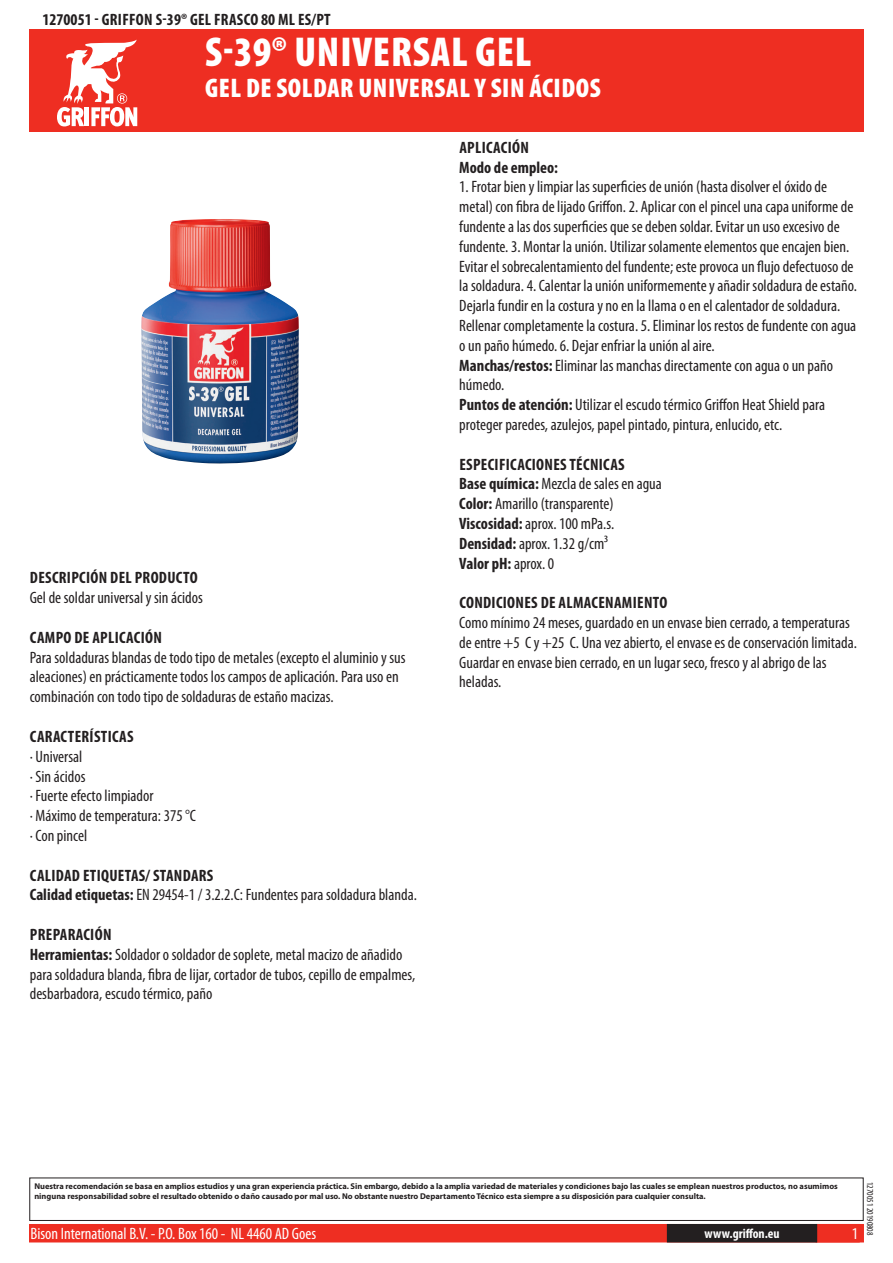
<style>
.page{position:relative;width:893px;height:1263px;background:#fff}
.page>*{position:absolute;margin:0;border:0;box-sizing:border-box;transform-origin:0 0}
.t1{font:900 condensed 42px "Myriad Pro";letter-spacing:.02em;color:#fff}
.t2{font:900 condensed 27px "Myriad Pro";letter-spacing:.02em;color:#fff}
.t3{font:condensed 16.5px/19.8px "Myriad Pro";color:#231f20}
.t4{font:700 condensed 16.5px/19.8px "Myriad Pro";letter-spacing:.02em;color:#231f20}
.t5{font:condensed 16.5px "Myriad Pro";color:#fff}
.t6{font:700 condensed 13.5px "Myriad Pro";color:#fff}
.t7{font:condensed 9px "Myriad Pro";color:#231f20}
.t8{font:700 8.4px/10.1px "Myriad Pro";color:#231f20}
.s1{font-weight:700}
</style>
<div class="page">
<div style="left:30px;top:1225px;width:833px;height:17px;background:#ee2e22"></div>
<div style="left:29px;top:1224px;width:835px;height:18px;border:2px solid #ee2e22"></div>
<div style="left:816px;top:1224px;width:44px;height:18px;border:2px solid #ee2e22"></div>
<div style="left:668px;top:1225px;width:148px;height:17px;background:#231f20"></div>
<div style="left:667px;top:1224px;width:150px;height:18px;border:2px solid #231f20"></div>
<div style="left:29px;top:1177px;width:835px;height:44px;border:1px solid #231f20"></div>
<div style="left:30px;top:30px;width:834px;height:102px;background:#ee2e22"></div>
<svg style="left:57px;top:39px;width:80px;height:87px"></svg>
<img style="left:141px;top:219px;width:158px;height:245px">
<p class="t4" style="left:43px;top:9px;width:290px">1270051 - GRIFFON S-39® GEL FRASCO 80 ML ES/PT</p>
<h1 class="t1" style="left:205px;top:25px;width:328px">S-39® UNIVERSAL GEL</h1>
<h2 class="t2" style="left:205px;top:70px;width:397px">GEL DE SOLDAR UNIVERSAL Y SIN ÁCIDOS</h2>
<p class="t4" style="left:30px;top:568px;width:169px">DESCRIPCIÓN DEL PRODUCTO</p>
<p class="t3" style="left:30px;top:588px;width:175px">Gel de soldar universal y sin ácidos</p>
<p class="t4" style="left:30px;top:627px;width:134px">CAMPO DE APLICACIÓN</p>
<p class="t3" style="left:30px;top:647px;width:377px">Para soldaduras blandas de todo tipo de metales (excepto el aluminio y sus aleaciones) en prácticamente todos los campos de aplicación. Para uso en combinación con todo tipo de soldaduras de estaño macizas.</p>
<p class="t4" style="left:30px;top:726px;width:104px">CARACTERÍSTICAS</p>
<p class="t3" style="left:30px;top:746px;width:168px">· Universal<br>· Sin ácidos<br>· Fuerte efecto limpiador<br>· Máximo de temperatura: 375 °C · Con pincel</p>
<p class="t3" style="left:30px;top:865px;width:389px"><span class="s1">CALIDAD ETIQUETAS/ STANDARS<br>CALIDAD ETIQUETAS:</span> EN 29454-1 / 3.2.2.C: Fundentes para soldadura blanda.</p>
<p class="t3" style="left:30px;top:924px;width:387px"><span class="s1">PREPARACIÓN<br>HERRAMIENTAS:</span> Soldador o soldador de soplete, metal macizo de añadido para soldadura blanda, fibra de lijar, cortador de tubos, cepillo de empalmes, desbarbadora, escudo térmico, paño</p>
<p class="t4" style="left:459px;top:137px;width:100px">APLICACIÓN<br>MODO DE EMPLEO:</p>
<p class="t3" style="left:459px;top:177px;width:399px">1. Frotar bien y limpiar las superficies de unión (hasta disolver el óxido de metal) con fibra de lijado Griffon. 2. Aplicar con el pincel una capa uniforme de fundente a las dos superficies que se deben soldar. Evitar un uso excesivo de fundente. 3. Montar la unión. Utilizar solamente elementos que encajen bien.<br>Evitar el sobrecalentamiento del fundente; este provoca un flujo defectuoso de la soldadura. 4. Calentar la unión uniformemente y añadir soldadura de estaño.<br>Dejarla fundir en la costura y no en la llama o en el calentador de soldadura.<br>Rellenar completamente la costura. 5. Eliminar los restos de fundente con agua o un paño húmedo. 6. Dejar enfriar la unión al aire.<br><span class="s1">MANCHAS/RESTOS:</span> Eliminar las manchas directamente con agua o un paño húmedo.<br><span class="s1">PUNTOS DE ATENCIÓN:</span> Utilizar el escudo térmico Griffon Heat Shield para proteger paredes, azulejos, papel pintado, pintura, enlucido, etc.</p>
<p class="t3" style="left:459px;top:454px;width:204px"><span class="s1">ESPECIFICACIONES TÉCNICAS<br>BASE QUÍMICA:</span> Mezcla de sales en agua<br><span class="s1">COLOR:</span> Amarillo (transparente)<br><span class="s1">VISCOSIDAD:</span> aprox. 100 mPa.s.<br><span class="s1">DENSIDAD:</span> aprox. 1.32 g/cm³<br><span class="s1">VALOR PH:</span> aprox. 0</p>
<p class="t4" style="left:459px;top:592px;width:209px">CONDICIONES DE ALMACENAMIENTO</p>
<p class="t3" style="left:459px;top:612px;width:399px">Como mínimo 24 meses, guardado en un envase bien cerrado, a temperaturas de entre +5 C y +25 C. Una vez abierto, el envase es de conservación limitada.<br>Guardar en envase bien cerrado, en un lugar seco, fresco y al abrigo de las heladas.</p>
<p class="t8" style="left:34px;top:1181px;width:805px">Nuestra recomendación se basa en amplios estudios y una gran experiencia práctica. Sin embargo, debido a la amplia variedad de materiales y condiciones bajo las cuales se emplean nuestros productos, no asumimos ninguna responsabilidad sobre el resultado obtenido o daño causado por mal uso. No obstante nuestro Departamento Técnico esta siempre a su disposición para cualquier consulta.</p>
<p class="t5" style="left:31px;top:1224px;width:287px">Bison International B.V. - P.O. Box 160 - NL 4460 AD Goes</p>
<p class="t6" style="left:704px;top:1225px;width:77px">WWW.GRIFFON.EU</p>
<p class="t5" style="left:852px;top:1224px;width:8px">1</p>
<p class="t7" style="left:875px;top:1182px;width:55px;rotate:90deg">1270051 20190808</p>
</div>
